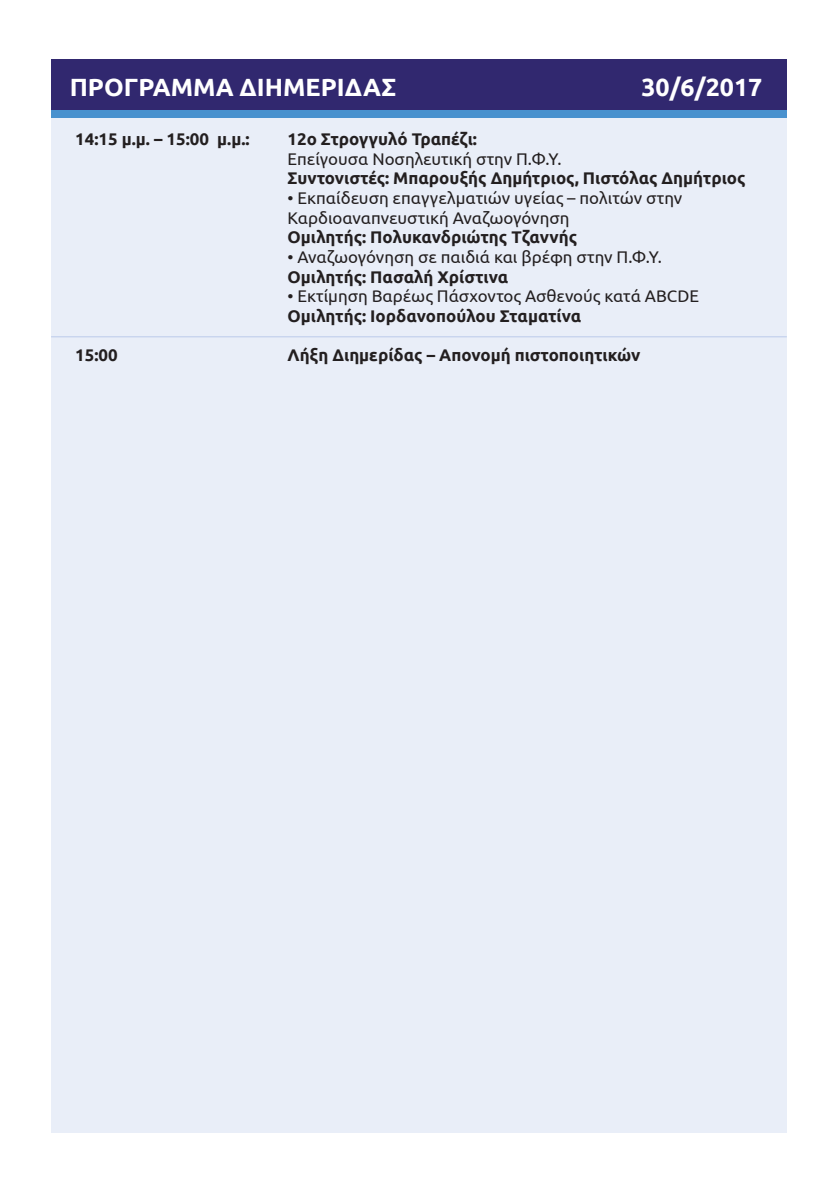
<style>
.page{position:relative;width:840px;height:1191px;background:#fff}
.page>*{position:absolute;margin:0;border:0;box-sizing:border-box;transform-origin:0 0}
.t1{font:700 25px "Ubuntu";color:#fff}
.t2{font:700 16.8px "Ubuntu";color:#231f20}
.t3{font:16.8px/19.6px "Ubuntu";color:#231f20}
</style>
<div class="page">
<div style="left:51px;top:112px;width:735px;height:1020px;background:#e9eef8"></div>
<div style="left:51px;top:59px;width:735px;height:53px;background:#31286f"></div>
<hr style="left:51px;top:336px;width:735px;height:1px;background:#c8d5ee">
<div style="left:51px;top:111px;width:735px;height:7px;background:#4891ce"></div>
<h1 class="t1" style="left:70px;top:71px;width:328px">ΠΡΟΓΡΑΜΜΑ ΔΙΗΜΕΡΙΔΑΣ</h1>
<h1 class="t1" style="left:641px;top:71px;width:122px">30/6/2017</h1>
<p class="t2" style="left:75px;top:129px;width:176px">14:15 μ.μ. – 15:00 μ.μ.:</p>
<p class="t2" style="left:287px;top:129px;width:191px">12ο Στρογγυλό Τραπέζι:</p>
<p class="t3" style="left:287px;top:148px;width:275px">Επείγουσα Νοσηλευτική στην Π.Φ.Υ.</p>
<p class="t2" style="left:287px;top:168px;width:459px">Συντονιστές: Μπαρουξής Δημήτριος, Πιστόλας Δημήτριος</p>
<p class="t3" style="left:287px;top:188px;width:396px">• Εκπαίδευση επαγγελματιών υγείας – πολιτών στην<br>Καρδιοαναπνευστική Αναζωογόνηση</p>
<p class="t2" style="left:287px;top:227px;width:291px">Ομιλητής: Πολυκανδριώτης Τζαννής</p>
<p class="t3" style="left:287px;top:247px;width:375px">• Αναζωογόνηση σε παιδιά και βρέφη στην Π.Φ.Υ.</p>
<p class="t2" style="left:287px;top:266px;width:222px">Ομιλητής: Πασαλή Χρίστινα</p>
<p class="t3" style="left:287px;top:286px;width:413px">• Εκτίμηση Βαρέως Πάσχοντος Ασθενούς κατά ABCDE</p>
<p class="t2" style="left:287px;top:306px;width:295px">Ομιλητής: Ιορδανοπούλου Σταματίνα</p>
<p class="t2" style="left:75px;top:345px;width:44px">15:00</p>
<p class="t2" style="left:287px;top:345px;width:354px">Λήξη Διημερίδας – Απονομή πιστοποιητικών</p>
</div>
